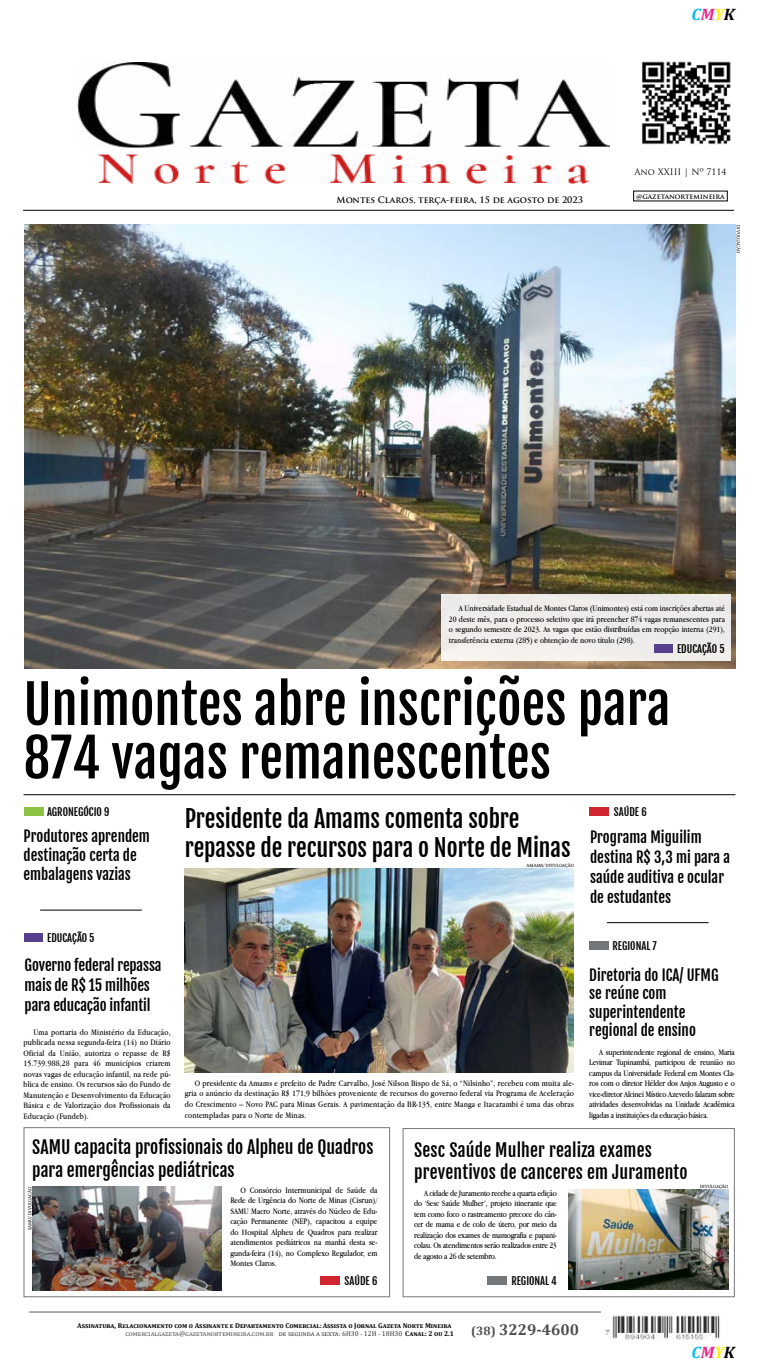
<style>
.page{position:relative;width:759px;height:1365px;background:#fff}
.page>*{position:absolute;margin:0;border:0;box-sizing:border-box;transform-origin:0 0}
.t1{font:52.5px/53.4px "Fjalla One";color:#000}
.t2{font:23.62px/28.9px "Fjalla One";letter-spacing:-.005em;color:#000}
.t3{font:17.5px/21.9px "Fjalla One";color:#000}
.t4{font:italic 700 16.62px "Cambria";color:#00b9f3}
.t5{font:700 15.75px "Cambria";color:#4b4d50}
.t6{font:14.88px/20.1px "Fjalla One";color:#000}
.t7{font:700 12.25px "Cambria";color:#4b4d50}
.t8{font:10.5px "Fjalla One";color:#000}
.t9{font:8.75px/10.5px "Apple Garamond";color:#000;text-align:justify}
.t10{font:8.75px/10.5px "Apple Garamond";letter-spacing:.02em;color:#000;text-align:right}
.t11{font:8.75px/10.5px "Apple Garamond";letter-spacing:-.02em;color:#000;text-align:right}
.t12{font:700 8.75px "Trajan Pro";color:#000}
.t13{font:8.75px "Trajan Pro";color:#000}
.t14{font:700 7px "Cambria";color:#000}
.t15{font:7px "Cambria";color:#333}
.t16{font:7px "Cambria";letter-spacing:.055em;color:#4b4d50}
.t17{font:700 7px "Trajan Pro";color:#000}
.t18{font:4.38px "Andada";color:#000}
.s1{color:#e82a8c}
.s2{color:#fff00c}
.s3{color:#000}
.s4{font-weight:700;color:#000}
</style>
<div class="page">
<hr style="left:29px;top:1311px;width:572px;height:1px;background:#58595b">
<img style="left:642px;top:61px;width:89px;height:84px">
<img style="left:78px;top:63px;width:532px;height:121px">
<div style="left:320px;top:1276px;width:20px;height:8px;background:#d12530"></div>
<div style="left:488px;top:1276px;width:19px;height:8px;background:#747779"></div>
<hr style="left:23px;top:210px;width:711px;height:1px;background:#000">
<img style="left:605px;top:1315px;width:115px;height:25px">
<div style="left:403px;top:1127px;width:332px;height:169px;border:1px solid #78797d"></div>
<hr style="left:24px;top:794px;width:711px;height:1px;background:#000">
<hr style="left:607px;top:922px;width:102px;height:1px;background:#000">
<hr style="left:40px;top:909px;width:102px;height:1px;background:#000">
<div style="left:589px;top:940px;width:20px;height:9px;background:#747779"></div>
<div style="left:24px;top:807px;width:20px;height:9px;background:#8dc342"></div>
<img style="left:569px;top:1189px;width:159px;height:100px">
<div style="left:24px;top:1127px;width:366px;height:169px;border:1px solid #78797d"></div>
<img style="left:32px;top:1186px;width:189px;height:104px">
<img style="left:24px;top:225px;width:712px;height:443px">
<div style="left:441px;top:594px;width:289px;height:66px;background:#efecea"></div>
<div style="left:24px;top:933px;width:19px;height:8px;background:#57408f"></div>
<div style="left:654px;top:644px;width:19px;height:8px;background:#57408f"></div>
<img style="left:185px;top:868px;width:389px;height:203px">
<div style="left:589px;top:807px;width:20px;height:8px;background:#d12530"></div>
<h3 class="t4" style="left:692px;top:2px;width:45px">C<span class="s1">M</span><span class="s2">Y</span><span class="s3">K</span></h3>
<p class="t12" style="left:337px;top:194px;width:248px">Montes Claros, terça-feira, 15 de agosto de 2023</p>
<p class="t13" style="left:634px;top:166px;width:94px">Ano XXIII | Nº 7114</p>
<p class="t17" style="left:636px;top:192px;width:90px">@gazetanortemineira</p>
<p class="t18" style="left:741px;top:225px;width:30px;rotate:90deg">DIVULGAÇÃO</p>
<p class="t9" style="left:449px;top:602px;width:278px;text-indent:10px">A Universidade Estadual de Montes Claros (Unimontes) está com inscrições abertas até 20 deste mês, para o processo seletivo que irá preencher 874 vagas remanescentes para o segundo semestre de 2023. As vagas que estão distribuídas em reopção interna )291 ,(</p>
<p class="t8" style="left:677px;top:642px;width:49px">EDUCAÇÃO 5</p>
<p class="t9" style="left:449px;top:634px;width:188px">transferência externa (285 e) obtenção de novo título (298 .)</p>
<h1 class="t1" style="left:24px;top:677px;width:649px">Unimontes abre inscrições para<br>874 vagas remanescentes</h1>
<p class="t8" style="left:47px;top:805px;width:64px">AGRONEGÓCIO 9</p>
<h3 class="t6" style="left:24px;top:826px;width:128px;line-height:19.2px">Produtores aprendem destinação certa de embalagens vazias</h3>
<h2 class="t2" style="left:185px;top:804px;width:387px">Presidente da Amams comenta sobre repasse de recursos para o Norte de Minas</h2>
<p class="t18" style="left:527px;top:862px;width:49px">AMAMS/ DIVULGAÇÃO</p>
<p class="t8" style="left:47px;top:931px;width:49px">EDUCAÇÃO 5</p>
<h3 class="t6" style="left:25px;top:954px;width:138px">Governo federal repassa mais de 1 5$R milhões para educação infantil</h3>
<p class="t10" style="left:24px;top:1026px;width:149px">Uma portaria do Ministério da Educação, publicada nessa segunda-feira (14) no Diário Oficial da União, autoriza o repasse de $R criarem</p>
<p class="t9" style="left:93px;top:1058px;width:9px">46</p>
<p class="t10" style="left:105px;top:1058px;width:38px">municípios</p>
<p class="t10" style="left:24px;top:1058px;width:48px">15.739.988,28</p>
<p class="t10" style="left:24px;top:1079px;width:149px">blica de ensino. Os recursos são do Fundo de</p>
<p class="t9" style="left:74px;top:1058px;width:16px">para</p>
<p class="t10" style="left:24px;top:1068px;width:149px">novas vagas de educação infantil, na rede pú-</p>
<p class="t9" style="left:24px;top:1089px;width:149px">Manutenção e Desenvolvimento da Educação Básica e de Valorização dos Profissionais da Educação (Fundeb .(</p>
<p class="t10" style="left:195px;top:1077px;width:381px">O presidente da Amams e prefeito de Padre Carvalho, José Nilson Bispo de Sá o, “Nilsinho ,” recebeu com muita ale-</p>
<p class="t10" style="left:185px;top:1098px;width:391px;text-align:left">do Crescimento – Novo PAC para Minas Gerais A. pavimentação da BR-135, entre Manga e Itacarambi é uma das obras contempladas para o Norte de Minas.</p>
<p class="t10" style="left:185px;top:1088px;width:391px">gria o anúncio da destinação $R 171,9 bilhões proveniente de recursos do governo federal via Programa de Aceleração</p>
<p class="t8" style="left:614px;top:805px;width:34px">SAÚDE 6</p>
<h3 class="t6" style="left:590px;top:826px;width:142px">Programa Miguilim destina $R 3,3 mi para a saúde auditiva e ocular de estudantes</h3>
<p class="t8" style="left:612px;top:939px;width:46px">REGIONAL 7</p>
<h3 class="t6" style="left:589px;top:965px;width:131px;line-height:18.4px">Diretoria do ICA/ UFMG se reúne com superintendente regional de ensino</h3>
<p class="t11" style="left:589px;top:1046px;width:147px">A superintendente regional de ensino, Maria<br>Levimar Tupinambá, participou de reunião no</p>
<p class="t11" style="left:589px;top:1077px;width:147px">ros com o diretor Hélder dos Anjos Augusto oe</p>
<p class="t11" style="left:589px;top:1067px;width:147px">campus da Universidade Federal em Montes Cla-</p>
<p class="t9" style="left:589px;top:1088px;width:147px">vice-diretor Alcinei Místico Azevedo falaram sobre atividades desenvolvidas na Unidade Acadêmica ligadas a instituições da educação básica.</p>
<h3 class="t3" style="left:32px;top:1134px;width:343px;line-height:23.6px">SAMU capacita profissionais do Alpheu de Quadros para emergências pediátricas</h3>
<p class="t18" style="left:27px;top:1230px;width:45px;rotate:-90deg">SAMU/ DIVULGAÇÃO</p>
<p class="t9" style="left:370px;top:1184px;width:9px">da</p>
<p class="t9" style="left:286px;top:1184px;width:48px">Intermunicipal</p>
<p class="t9" style="left:336px;top:1184px;width:9px">de</p>
<p class="t9" style="left:347px;top:1184px;width:20px">Saúde</p>
<p class="t9" style="left:250px;top:1184px;width:33px">Consórcio</p>
<p class="t9" style="left:230px;top:1184px;width:149px;text-indent:10px">O<br>Rede de Urgência do Norte de Minas (Cisrun /(</p>
<p class="t9" style="left:230px;top:1215px;width:149px">cação Permanente (NEP ,) capacitou a equipe</p>
<p class="t9" style="left:230px;top:1205px;width:149px">SAMU Macro Norte, através do Núcleo de Edu-</p>
<p class="t9" style="left:230px;top:1226px;width:149px">do Hospital Alpheu de Quadros para realizar</p>
<p class="t9" style="left:230px;top:1247px;width:149px">gunda-feira (14 ,) no Complexo Regulador, em</p>
<p class="t9" style="left:230px;top:1236px;width:149px">atendimentos pediátricos na manhã desta se-</p>
<p class="t9" style="left:230px;top:1257px;width:48px">Montes Claros.</p>
<h3 class="t3" style="left:414px;top:1138px;width:275px">Sesc Saúde Mulher realiza exames preventivos de canceres em Juramento</h3>
<p class="t11" style="left:414px;top:1187px;width:144px">A cidade de Juramento recebe a quarta edição do ‘Sesc Saúde Mulher ,’ projeto itinerante que</p>
<p class="t11" style="left:414px;top:1218px;width:144px">cer de mama e de colo de útero, por meio da</p>
<p class="t11" style="left:414px;top:1208px;width:144px">tem como foco o rastreamento precoce do cân-</p>
<p class="t11" style="left:414px;top:1239px;width:144px">colau. Os atendimentos serão realizados entre 23</p>
<p class="t11" style="left:414px;top:1229px;width:144px">realização dos exames de mamografia e papani-</p>
<p class="t11" style="left:414px;top:1250px;width:84px">de agosto a 26 de setembro.</p>
<p class="t18" style="left:700px;top:1184px;width:30px">DIVULGAÇÃO</p>
<p class="t8" style="left:345px;top:1274px;width:34px">SAÚDE 6</p>
<p class="t8" style="left:511px;top:1274px;width:47px">REGIONAL 4</p>
<p class="t14" style="left:77px;top:1320px;width:376px">Assinatura, Relacionamento com o Assinante e Departamento Comercial:Assista o Jornal Gazeta Norte Mineira</p>
<h3 class="t5" style="left:499px;top:1317px;width:81px">3229-4600</h3>
<h3 class="t7" style="left:471px;top:1321px;width:26px">(38)</h3>
<p class="t16" style="left:125px;top:1329px;width:149px">comercialgazeta@gazetanortemineira.com.br</p>
<p class="t15" style="left:279px;top:1329px;width:177px">de segunda a sexta H6: 30 - 12H - 18H30 <span class="s4">Canal 2: ou 2.1</span></p>
<h3 class="t4" style="left:692px;top:1340px;width:45px">C<span class="s1">M</span><span class="s2">Y</span><span class="s3">K</span></h3>
</div>
